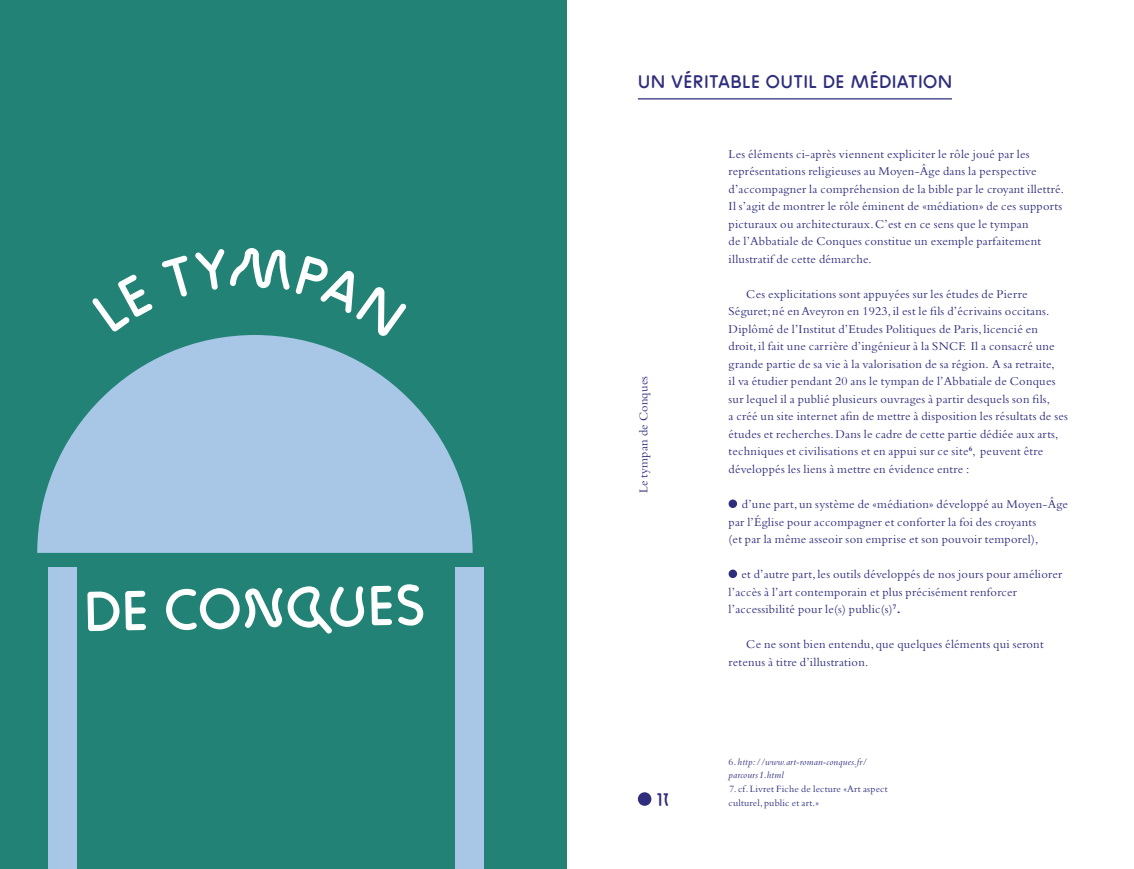
<style>
.page{position:relative;width:1134px;height:869px;background:#fff}
.page>*{position:absolute;margin:0;border:0;box-sizing:border-box;transform-origin:0 0}
.gros_titre_mieu{font:57.5px "ZIGZAG Rounded";color:#fff}
.st{font:18.75px "ZIGZAG Rounded";letter-spacing:.02em;color:#2f2e7d}
.folio{font:18.75px "ZIGZAG Rounded";color:#2f2e7d}
.texte_labeur{font:12.5px/17.5px "Bembo";letter-spacing:.02em;color:#2f2e7d}
.note{font:10px/13.8px "Bembo";letter-spacing:.02em;color:#2f2e7d}
.note-2{font:italic 10px/13.8px "Bembo";letter-spacing:.02em;color:#2f2e7d}
.s1{font-weight:700}
.s2{font-style:normal}
.s3{font-style:italic}
</style>
<div class="page">
<div style="left:0;top:0;width:567px;height:868px;background:#218275"></div>
<svg style="left:37px;top:338px;width:436px;height:214px;fill:#a8c7e6"></svg>
<div style="left:48px;top:567px;width:28px;height:301px;background:#a8c7e6"></div>
<div style="left:455px;top:567px;width:28px;height:301px;background:#a8c7e6"></div>
<div style="left:729px;top:499px;width:8px;height:8px;background:#2f2e7d;border-radius:50%"></div>
<div style="left:729px;top:569px;width:8px;height:8px;background:#2f2e7d;border-radius:50%"></div>
<hr style="left:638px;top:98px;width:314px;height:1px;background:#2f2e7d">
<div style="left:638px;top:791px;width:13px;height:14px;background:#2f2e7d;border-radius:50%"></div>
<svg style="left:219px;top:335px;width:71px;height:3px"></svg>
<p class="gros_titre_mieu" style="left:83px;top:577px;width:356px;rotate:-1deg">DE CONQUES</p>
<p class="st" style="left:638px;top:70px;width:316px">UN VÉRITABLE OUTIL DE MÉDIATION</p>
<p class="texte_labeur" style="left:634px;top:493px;width:119px;rotate:-90deg">Le tympan de Conques</p>
<p class="folio" style="left:657px;top:788px;width:14px">11</p>
<p class="texte_labeur" style="left:729px;top:145px;width:337px">Les éléments ci-après viennent expliciter le rôle joué par les représentations religieuses au Moyen-Âge dans la perspective d’accompagner la compréhension de la bible par le croyant illettré.<br>Il s’agit de montrer le rôle éminent de «médiation» de ces supports picturaux ou architecturaux. C’est en ce sens que le tympan<br>de l’Abbatiale de Conques constitue un exemple parfaitement illustratif de cette démarche.</p>
<p class="texte_labeur" style="left:729px;top:285px;width:341px;text-indent:18px">Ces explicitations sont appuyées sur les études de Pierre Séguret; né en Aveyron en 1923, il est le fils d’écrivains occitans.<br>Diplômé de l’Institut d’Etudes Politiques de Paris, licencié en droit, il fait une carrière d’ingénieur à la SNCF. Il a consacré une grande partie de sa vie à la valorisation de sa région. A sa retraite,<br>il va étudier pendant 20 ans le tympan de l’Abbatiale de Conques sur lequel il a publié plusieurs ouvrages à partir desquels son fils,<br>a créé un site internet afin de mettre à disposition les résultats de ses études et recherches. Dans le cadre de cette partie dédiée aux arts, techniques et civilisations et en appui sur ce site<sup>6</sup>, peuvent être développés les liens à mettre en évidence entre :</p>
<p class="texte_labeur" style="left:729px;top:495px;width:341px;text-indent:13px">d’une part, un système de «médiation» développé au Moyen-Âge par l’Église pour accompagner et conforter la foi des croyants<br>(et par la même asseoir son emprise et son pouvoir temporel),</p>
<p class="texte_labeur" style="left:729px;top:565px;width:335px;text-indent:13px">et d’autre part, les outils développés de nos jours pour améliorer l’accès à l’art contemporain et plus précisément renforcer l’accessibilité pour le(s) public(s)<sup>7</sup><span class="s1">.</span></p>
<p class="texte_labeur" style="left:729px;top:635px;width:317px;text-indent:18px">Ce ne sont bien entendu, que quelques éléments qui seront retenus à titre d’illustration.</p>
<p class="note-2" style="left:729px;top:754px;width:140px"><span class="s2">6.</span> http://www.art-roman-conques.fr/ parcours1.html</p>
<p class="note" style="left:729px;top:781px;width:161px"><span class="s3">7.</span> cf. Livret Fiche de lecture «Art aspect culturel, public et art.»</p>
</div>
